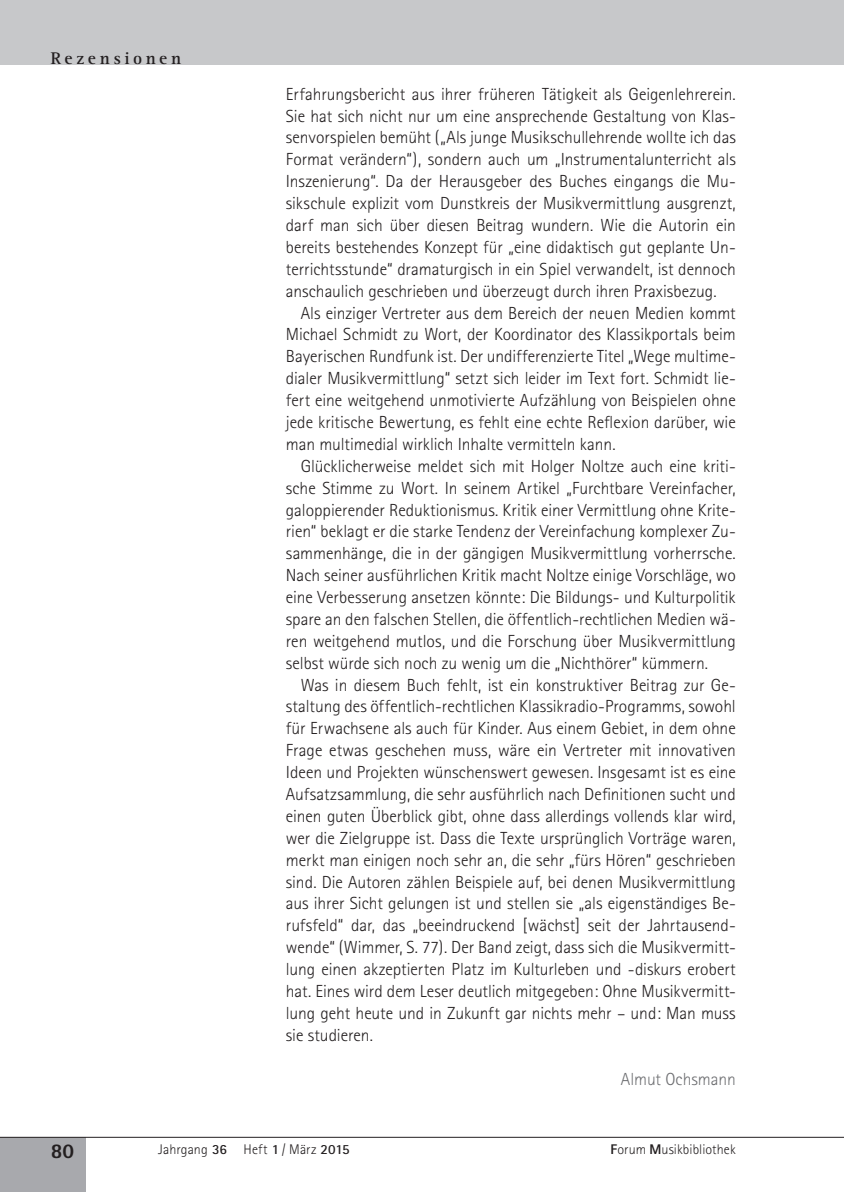
<style>
.page{position:relative;width:844px;height:1192px;background:#fff}
.page>*{position:absolute;margin:0;border:0;box-sizing:border-box;transform-origin:0 0}
.t1{font:800 21px "Rotis Sans Serif";color:#231f20}
.Absatz_mit_Einzug{font:300 17.5px/21.9px "Rotis Sans Serif";letter-spacing:-.005em;color:#231f20;text-align:justify}
.Autor_nach_Text{font:300 17.5px "Rotis Sans Serif";letter-spacing:-.005em;color:#6c6d70}
.t2{font:700 17.5px "Rotis Serif";letter-spacing:.205em;color:#231f20}
.t3{font:300 14px "Rotis Sans Serif";letter-spacing:.01em;color:#231f20}
.s1{font-weight:700}
.s2{font-weight:800}
</style>
<div class="page">
<div style="left:0;top:0;width:843px;height:64px;background:#c7c8ca"></div>
<div style="left:0;top:1137px;width:85px;height:54px;background:#a8a9ad"></div>
<hr style="left:0;top:1136px;width:843px;height:1px;background:#231f20">
<p class="t2" style="left:51px;top:48px;width:132px">Rezensionen</p>
<p class="Absatz_mit_Einzug" style="left:286px;top:83px;width:451px">Erfahrungsbericht aus ihrer früheren Tätigkeit als Geigenlehrerein.<br>Sie hat sich nicht nur um eine ansprechende Gestaltung von Klas&shy;senvorspielen bemüht („Als junge Musikschullehrende wollte ich das Format verändern“), sondern auch um „Instrumentalunterricht als Inszenierung“. Da der Herausgeber des Buches eingangs die Mu&shy;sikschule explizit vom Dunstkreis der Musikvermittlung ausgrenzt, darf man sich über diesen Beitrag wundern. Wie die Autorin ein bereits bestehendes Konzept für „eine didaktisch gut geplante Un&shy;terrichtsstunde“ dramaturgisch in ein Spiel verwandelt, ist dennoch anschaulich geschrieben und überzeugt durch ihren Praxisbezug.</p>
<p class="Absatz_mit_Einzug" style="left:286px;top:302px;width:451px;text-indent:15px">Als einziger Vertreter aus dem Bereich der neuen Medien kommt Michael Schmidt zu Wort, der Koordinator des Klassikportals beim Bayerischen Rundfunk ist. Der undifferenzierte Titel „Wege multime&shy;dialer Musikvermittlung“ setzt sich leider im Text fort. Schmidt lie&shy;fert eine weitgehend unmotivierte Aufzählung von Beispielen ohne jede kritische Bewertung, es fehlt eine echte Reflexion darüber, wie man multimedial wirklich Inhalte vermitteln kann.</p>
<p class="Absatz_mit_Einzug" style="left:286px;top:455px;width:451px;text-indent:15px">Glücklicherweise meldet sich mit Holger Noltze auch eine kriti&shy;sche Stimme zu Wort. In seinem Artikel „Furchtbare Vereinfacher, galoppierender Reduktionismus. Kritik einer Vermittlung ohne Krite&shy;rien“ beklagt er die starke Tendenz der Vereinfachung komplexer Zu&shy;sammenhänge, die in der gängigen Musikvermittlung vorherrsche.<br>Nach seiner ausführlichen Kritik macht Noltze einige Vorschläge, wo eine Verbesserung ansetzen könnte: Die Bildungs- und Kulturpolitik spare an den falschen Stellen, die öffentlich-rechtlichen Medien wä&shy;ren weitgehend mutlos, und die Forschung über Musikvermittlung selbst würde sich noch zu wenig um die „Nichthörer“ kümmern.</p>
<p class="Absatz_mit_Einzug" style="left:286px;top:673px;width:451px;text-indent:15px">Was in diesem Buch fehlt, ist ein konstruktiver Beitrag zur Ge&shy;staltung des öffentlich-rechtlichen Klassikradio-Programms, sowohl für Erwachsene als auch für Kinder. Aus einem Gebiet, in dem ohne Frage etwas geschehen muss, wäre ein Vertreter mit innovativen Ideen und Projekten wünschenswert gewesen. Insgesamt ist es eine Aufsatzsammlung, die sehr ausführlich nach Definitionen sucht und einen guten Überblick gibt, ohne dass allerdings vollends klar wird, wer die Zielgruppe ist. Dass die Texte ursprünglich Vorträge waren, merkt man einigen noch sehr an, die sehr „fürs Hören“ geschrieben sind. Die Autoren zählen Beispiele auf, bei denen Musikvermittlung aus ihrer Sicht gelungen ist und stellen sie „als eigenständiges Be&shy;rufsfeld“ dar, das „beeindruckend [wächst] seit der Jahrtausend&shy;wende“ (Wimmer, S. 77). Der Band zeigt, dass sich die Musikvermitt&shy;lung einen akzeptierten Platz im Kulturleben und -diskurs erobert hat. Eines wird dem Leser deutlich mitgegeben: Ohne Musikvermitt&shy;lung geht heute und in Zukunft gar nichts mehr – und: Man muss sie studieren.</p>
<p class="Autor_nach_Text" style="left:620px;top:1068px;width:116px">Almut Ochsmann</p>
<p class="t1" style="left:51px;top:1137px;width:25px">80</p>
<p class="t3" style="left:158px;top:1140px;width:193px">Jahrgang <span class="s1">36</span> Heft <span class="s1">1</span> / März <span class="s1">2015</span></p>
<p class="t3" style="left:610px;top:1140px;width:127px"><span class="s2">F</span>orum <span class="s2">M</span>usikbibliothek</p>
</div>
